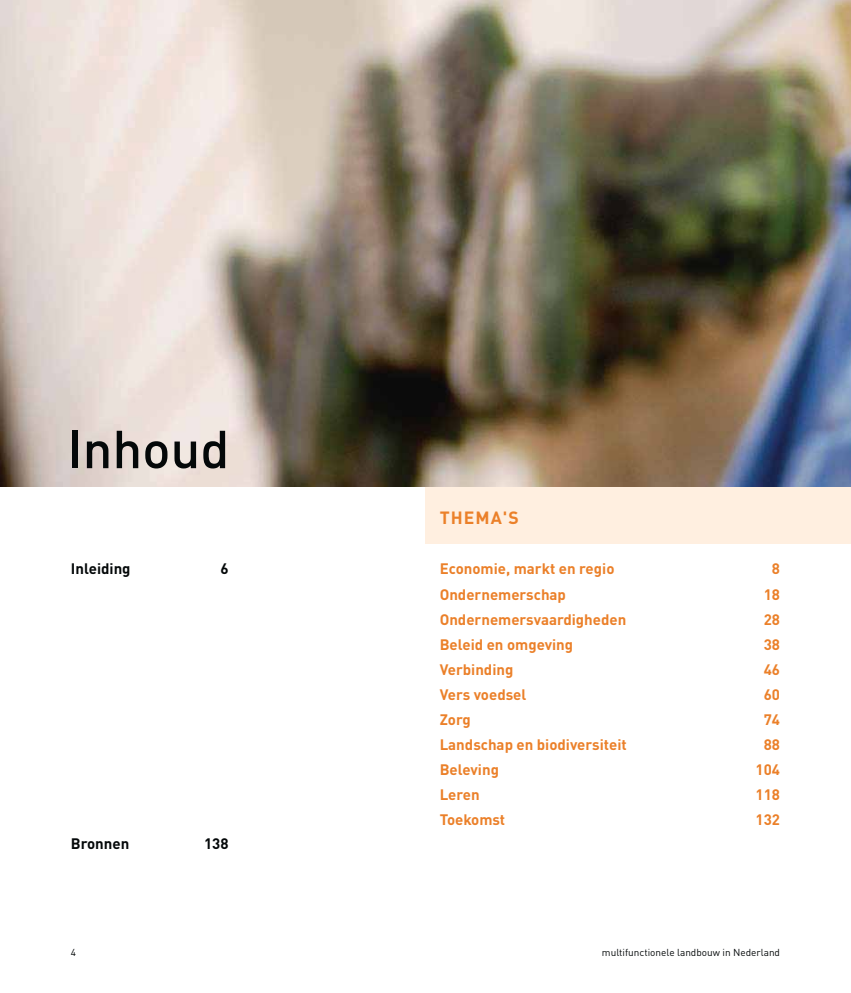
<style>
.page{position:relative;width:851px;height:993px;background:#fff}
.page>*{position:absolute;margin:0;border:0;box-sizing:border-box;transform-origin:0 0}
.t1{font:500 52.5px "DIN Offc";color:#040809}
.t2{font:700 17.5px "DIN Offc";letter-spacing:.06em;color:#eb8029}
.t3{font:700 15px "DIN Offc";color:#eb8029}
.t4{font:700 15px "DIN Offc";color:#040809}
.t5{font:10px "DIN Offc";color:#040809}
</style>
<div class="page">
<div style="left:425px;top:486px;width:425px;height:57px;background:#ffefe0"></div>
<img style="left:0;top:0;width:850px;height:486px">
<p class="t1" style="left:67px;top:430px;width:164px">Inhoud</p>
<p class="t4" style="left:71px;top:563px;width:61px">Inleiding</p>
<p class="t4" style="left:220px;top:563px;width:10px">6</p>
<p class="t4" style="left:71px;top:838px;width:60px">Bronnen</p>
<p class="t4" style="left:204px;top:838px;width:26px">138</p>
<p class="t2" style="left:439px;top:512px;width:81px">THEMA'S</p>
<p class="t3" style="left:439px;top:563px;width:176px">Economie, markt en regio</p>
<p class="t3" style="left:771px;top:563px;width:10px">8</p>
<p class="t3" style="left:439px;top:588px;width:128px">Ondernemerschap</p>
<p class="t3" style="left:763px;top:588px;width:18px">18</p>
<p class="t3" style="left:439px;top:613px;width:188px">Ondernemersvaardigheden</p>
<p class="t3" style="left:763px;top:613px;width:18px">28</p>
<p class="t3" style="left:439px;top:638px;width:135px">Beleid en omgeving</p>
<p class="t3" style="left:763px;top:638px;width:18px">38</p>
<p class="t3" style="left:439px;top:663px;width:75px">Verbinding</p>
<p class="t3" style="left:763px;top:663px;width:18px">46</p>
<p class="t3" style="left:439px;top:688px;width:88px">Vers voedsel</p>
<p class="t3" style="left:763px;top:688px;width:18px">60</p>
<p class="t3" style="left:439px;top:713px;width:33px">Zorg</p>
<p class="t3" style="left:763px;top:713px;width:18px">74</p>
<p class="t3" style="left:439px;top:738px;width:188px">Landschap en biodiversiteit</p>
<p class="t3" style="left:763px;top:738px;width:18px">88</p>
<p class="t3" style="left:439px;top:763px;width:61px">Beleving</p>
<p class="t3" style="left:755px;top:763px;width:26px">104</p>
<p class="t3" style="left:439px;top:788px;width:42px">Leren</p>
<p class="t3" style="left:755px;top:788px;width:26px">118</p>
<p class="t3" style="left:439px;top:813px;width:67px">Toekomst</p>
<p class="t3" style="left:755px;top:813px;width:26px">132</p>
<p class="t5" style="left:71px;top:948px;width:7px">4</p>
<p class="t5" style="left:602px;top:948px;width:180px">multifunctionele landbouw in Nederland</p>
</div>
